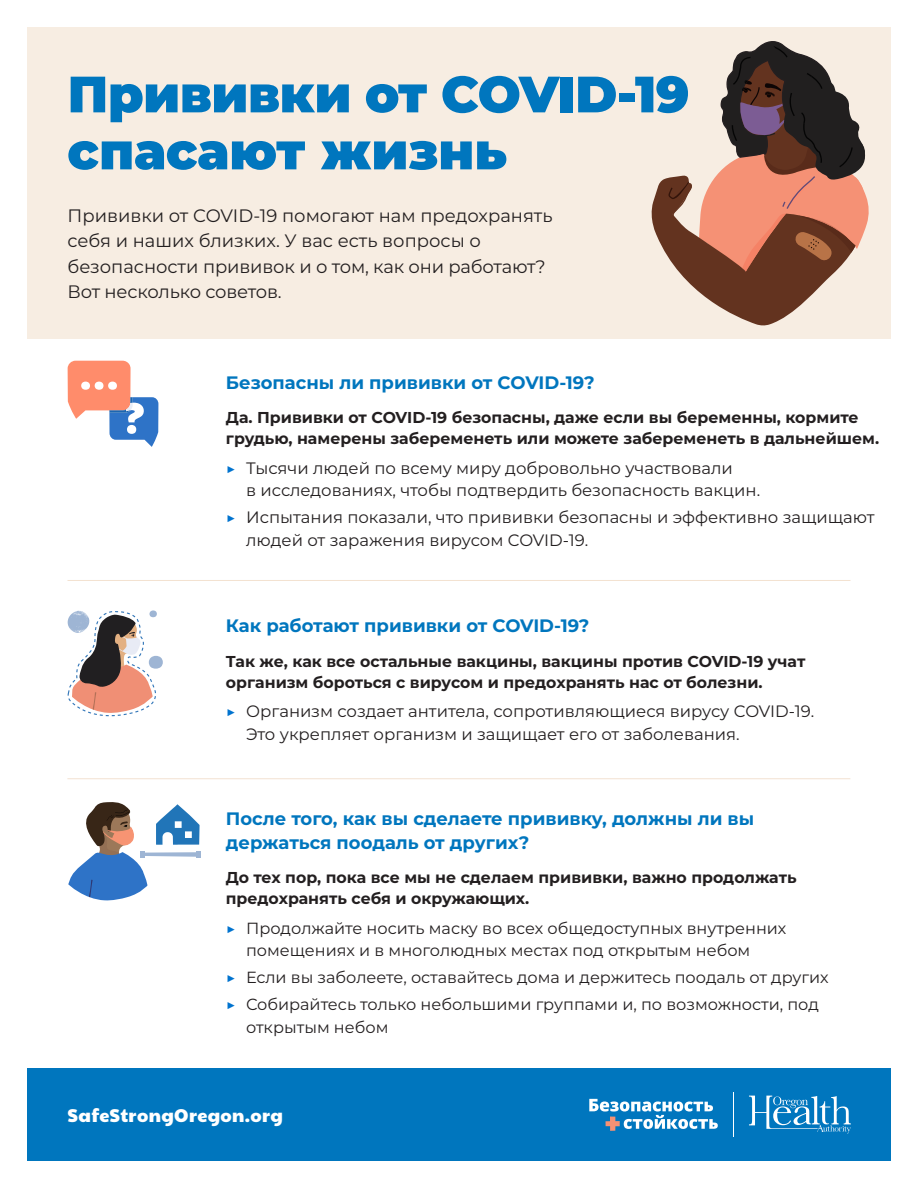
<style>
.page{position:relative;width:918px;height:1188px;background:#fff}
.page>*{position:absolute;margin:0;border:0;box-sizing:border-box;transform-origin:0 0}
.t1{font:900 51px/57px "Montserrat";letter-spacing:-.01em;color:#0076be}
.t2{font:18px/25.5px "Montserrat";color:#231f20}
.t3{font:700 18px/24px "Montserrat";color:#0076be}
.t4{font:18px "Paytone One";letter-spacing:.02em;color:#fff}
.t5{font:16.5px/22.5px "Montserrat";color:#231f20}
.t6{font:16.2px/22.5px "Montserrat";color:#231f20}
.t7{font:700 15.75px/21px "Montserrat";color:#231f20}
.s1{font-weight:500;color:#0073cf}
.s2{font-weight:500;font-size:16.5px;color:#0073cf}
</style>
<div class="page">
<div style="left:27px;top:28px;width:864px;height:311px;background:#f7ede2"></div>
<div style="left:27px;top:1068px;width:864px;height:93px;background:#0076be"></div>
<hr style="left:68px;top:580px;width:782px;height:1px;background:#f3e2d1">
<hr style="left:67px;top:778px;width:783px;height:1px;background:#f3e2d1">
<svg style="left:68px;top:610px;width:95px;height:106px"></svg>
<svg style="left:68px;top:802px;width:133px;height:99px"></svg>
<svg style="left:68px;top:361px;width:90px;height:86px"></svg>
<svg style="left:651px;top:41px;width:218px;height:285px"></svg>
<hr style="left:733px;top:1092px;width:1px;height:45px;background:#fff">
<svg style="left:749px;top:1096px;width:102px;height:38px"></svg>
<svg style="left:589px;top:1099px;width:129px;height:32px"></svg>
<p class="t1" style="left:68px;top:63px;width:623px">Прививки от COVID-19 спасают жизнь</p>
<p class="t2" style="left:68px;top:202px;width:487px">Прививки от COVID-19 помогают нам предохранять себя и наших близких. У вас есть вопросы о безопасности прививок и о том, как они работают?<br>Вот несколько советов.</p>
<p class="t3" style="left:226px;top:370px;width:370px">Безопасны ли прививки от COVID-19?</p>
<p class="t7" style="left:226px;top:406px;width:655px">Да. Прививки от COVID-19 безопасны, даже если вы беременны, кормите грудью, намерены забеременеть или можете забеременеть в дальнейшем.</p>
<p class="t5" style="left:246px;top:456px;width:516px;text-indent:-20px"><span class="s1">▶</span> Тысячи людей по всему миру добровольно участвовали<br>в исследованиях, чтобы подтвердить безопасность вакцин.</p>
<p class="t5" style="left:246px;top:506px;width:630px;text-indent:-20px"><span class="s1">▶</span> Испытания показали, что прививки безопасны и эффективно защищают людей от заражения вирусом COVID-19.</p>
<p class="t3" style="left:226px;top:613px;width:365px">Как работают прививки от COVID-19?</p>
<p class="t7" style="left:226px;top:650px;width:581px">Так же, как все остальные вакцины, вакцины против COVID-19 учат организм бороться с вирусом и предохранять нас от болезни.</p>
<p class="t5" style="left:246px;top:700px;width:570px;text-indent:-20px"><span class="s1">▶</span> Организм создает антитела, сопротивляющиеся вирусу COVID-19.<br>Это укрепляет организм и защищает его от заболевания.</p>
<p class="t3" style="left:226px;top:806px;width:530px">После того, как вы сделаете прививку, должны ли вы держаться поодаль от других?</p>
<p class="t7" style="left:226px;top:867px;width:572px">До тех пор, пока все мы не сделаем прививки, важно продолжать предохранять себя и окружающих.</p>
<p class="t6" style="left:246px;top:916px;width:542px;text-indent:-20px"><span class="s2">▶</span> Продолжайте носить маску во всех общедоступных внутренних помещениях и в многолюдных местах под открытым небом</p>
<p class="t6" style="left:226px;top:966px;width:604px"><span class="s2">▶</span> Если вы заболеете, оставайтесь дома и держитесь поодаль от других</p>
<p class="t6" style="left:246px;top:993px;width:574px;text-indent:-20px"><span class="s2">▶</span> Собирайтесь только небольшими группами и, по возможности, под открытым небом</p>
<p class="t4" style="left:68px;top:1099px;width:217px">SafeStrongOregon.org</p>
</div>
